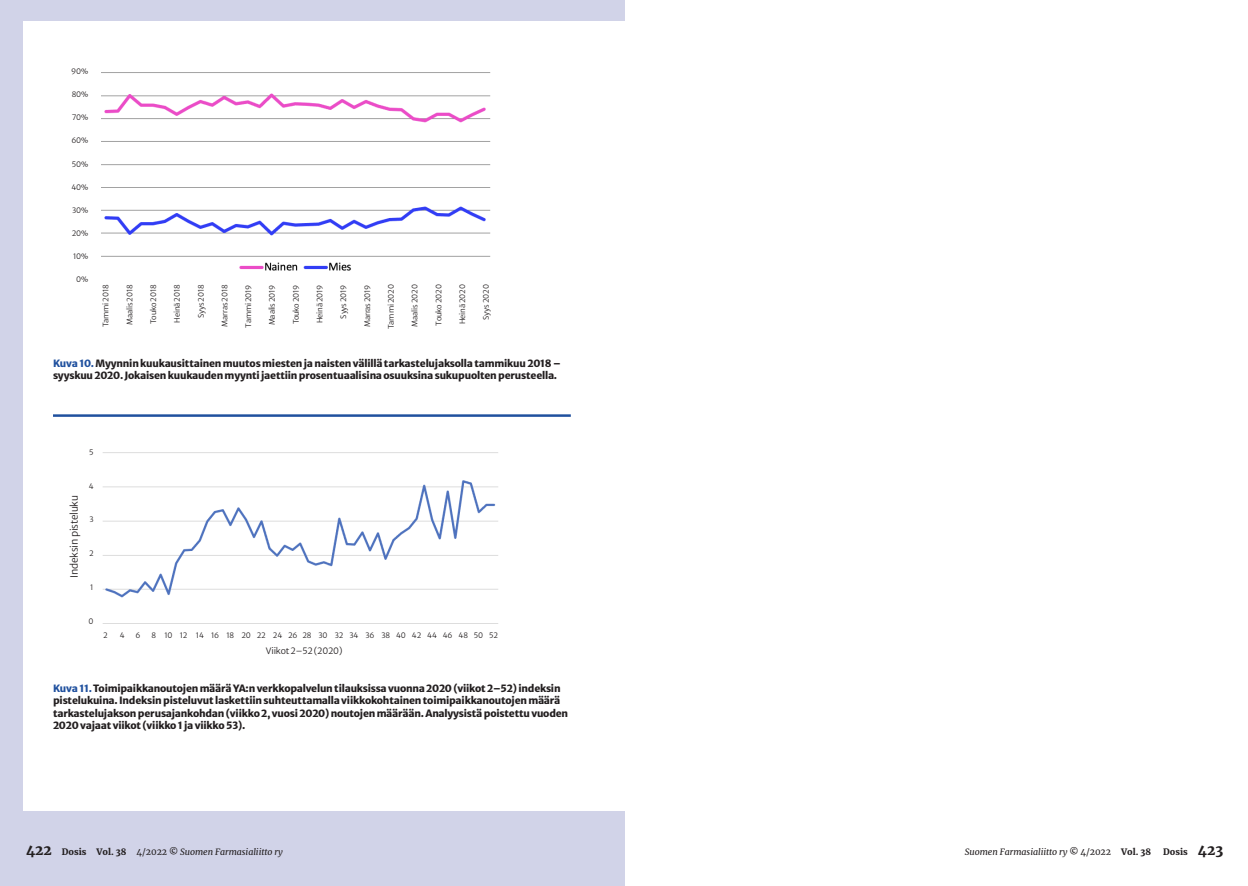
<style>
.page{position:relative;width:1248px;height:886px;background:#fff}
.page>*{position:absolute;margin:0;border:0;box-sizing:border-box;transform-origin:0 0}
.t1{font:10px/12.5px "Merriweather Sans";letter-spacing:-.02em;color:#231f20}
.t2{font:italic 8.75px "Merriweather";letter-spacing:-.005em;color:#231f20}
.t3{font:8.75px "Merriweather Sans";letter-spacing:-.02em;color:#231f20}
.t4{font:900 8.75px "Merriweather";letter-spacing:-.005em;color:#231f20}
.t5{font:7.5px "Merriweather Sans";letter-spacing:-.02em;color:#231f20}
.s1{color:#1f509e}
.s2{font-weight:900;font-style:normal;font-size:13.75px}
.s3{font-weight:900;font-style:normal}
.s4{font-style:normal}
.s5{font-size:13.75px}
</style>
<div class="page">
<div style="left:0;top:0;width:624px;height:886px;background:#d1d3e8"></div>
<div style="left:23px;top:21px;width:1199px;height:789px;background:#fff"></div>
<img style="left:101px;top:72px;width:390px;height:199px">
<img style="left:102px;top:452px;width:396px;height:172px">
<hr style="left:53px;top:414px;width:517px;height:3px;background:#1f509e">
<p class="t5" style="left:71px;top:65px;width:18px">90%</p>
<p class="t5" style="left:72px;top:88px;width:18px">80%</p>
<p class="t5" style="left:72px;top:111px;width:18px">70%</p>
<p class="t5" style="left:71px;top:134px;width:18px">60%</p>
<p class="t5" style="left:72px;top:157px;width:18px">50%</p>
<p class="t5" style="left:71px;top:180px;width:18px">40%</p>
<p class="t5" style="left:72px;top:204px;width:18px">30%</p>
<p class="t5" style="left:72px;top:227px;width:18px">20%</p>
<p class="t5" style="left:73px;top:250px;width:17px">10%</p>
<p class="t5" style="left:76px;top:273px;width:14px">0%</p>
<p class="t5" style="left:99px;top:327px;width:44px;rotate:-90deg">Tammi 2018</p>
<p class="t5" style="left:123px;top:325px;width:42px;rotate:-90deg">Maalis 2018</p>
<p class="t5" style="left:147px;top:324px;width:41px;rotate:-90deg">Touko 2018</p>
<p class="t5" style="left:171px;top:323px;width:40px;rotate:-90deg">Heinä 2018</p>
<p class="t5" style="left:194px;top:318px;width:35px;rotate:-90deg">Syys 2018</p>
<p class="t5" style="left:218px;top:327px;width:44px;rotate:-90deg">Marras 2018</p>
<p class="t5" style="left:242px;top:327px;width:45px;rotate:-90deg">Tammi 2019</p>
<p class="t5" style="left:266px;top:325px;width:43px;rotate:-90deg">Maalis 2019</p>
<p class="t5" style="left:289px;top:324px;width:41px;rotate:-90deg">Touko 2019</p>
<p class="t5" style="left:313px;top:323px;width:40px;rotate:-90deg">Heinä 2019</p>
<p class="t5" style="left:337px;top:318px;width:36px;rotate:-90deg">Syys 2019</p>
<p class="t5" style="left:361px;top:327px;width:44px;rotate:-90deg">Marras 2019</p>
<p class="t5" style="left:384px;top:329px;width:46px;rotate:-90deg">Tammi 2020</p>
<p class="t5" style="left:408px;top:327px;width:44px;rotate:-90deg">Maalis 2020</p>
<p class="t5" style="left:432px;top:325px;width:43px;rotate:-90deg">Touko 2020</p>
<p class="t5" style="left:456px;top:324px;width:41px;rotate:-90deg">Heinä 2020</p>
<p class="t5" style="left:479px;top:320px;width:37px;rotate:-90deg">Syys 2020</p>
<p class="t1" style="left:53px;top:356px;width:509px"><span class="s1">Kuva 10.</span> Myynnin kuukausittainen muutos miesten ja naisten välillä tarkastelujaksolla tammikuu 2018 – syyskuu 2020. Jokaisen kuukauden myynti jaettiin prosentuaalisina osuuksina sukupuolten perusteella.</p>
<p class="t1" style="left:67px;top:578px;width:84px;rotate:-90deg">Indeksin pisteluku</p>
<p class="t5" style="left:89px;top:446px;width:6px">5</p>
<p class="t5" style="left:89px;top:479px;width:6px">4</p>
<p class="t5" style="left:89px;top:513px;width:6px">3</p>
<p class="t5" style="left:89px;top:547px;width:6px">2</p>
<p class="t5" style="left:90px;top:581px;width:5px">1</p>
<p class="t5" style="left:88px;top:614px;width:7px">0</p>
<p class="t5" style="left:103px;top:629px;width:6px">2</p>
<p class="t5" style="left:120px;top:629px;width:6px">4</p>
<p class="t5" style="left:136px;top:629px;width:7px">6</p>
<p class="t5" style="left:151px;top:629px;width:348px">8 10 12 14 16 18 20 22 24 26 28 30 32 34 36 38 40 42 44 46 48 50 52</p>
<p class="t3" style="left:266px;top:644px;width:78px">Viikot 2–52 (2020)</p>
<p class="t1" style="left:53px;top:681px;width:516px"><span class="s1">Kuva 11.</span> Toimipaikkanoutojen määrä YA:n verkkopalvelun tilauksissa vuonna 2020 (viikot 2–52) indeksin pistelukuina. Indeksin pisteluvut laskettiin suhteuttamalla viikkokohtainen toimipaikkanoutojen määrä tarkastelujakson perusajankohdan (viikko 2, vuosi 2020) noutojen määrään. Analyysistä poistettu vuoden 2020 vajaat viikot (viikko 1 ja viikko 53).</p>
<p class="t2" style="left:26px;top:846px;width:258px"><span class="s2">422</span> <span class="s3">Dosis Vol. 38</span> <span class="s4">4/2022</span> <span class="s3">©</span> Suomen Farmasialiitto ry</p>
<p class="t2" style="left:964px;top:846px;width:188px">Suomen Farmasialiitto ry <span class="s3">©</span> <span class="s4">4/2022</span> <span class="s3">Vol. 38</span></p>
<p class="t4" style="left:1163px;top:846px;width:61px">Dosis <span class="s5">423</span></p>
</div>
